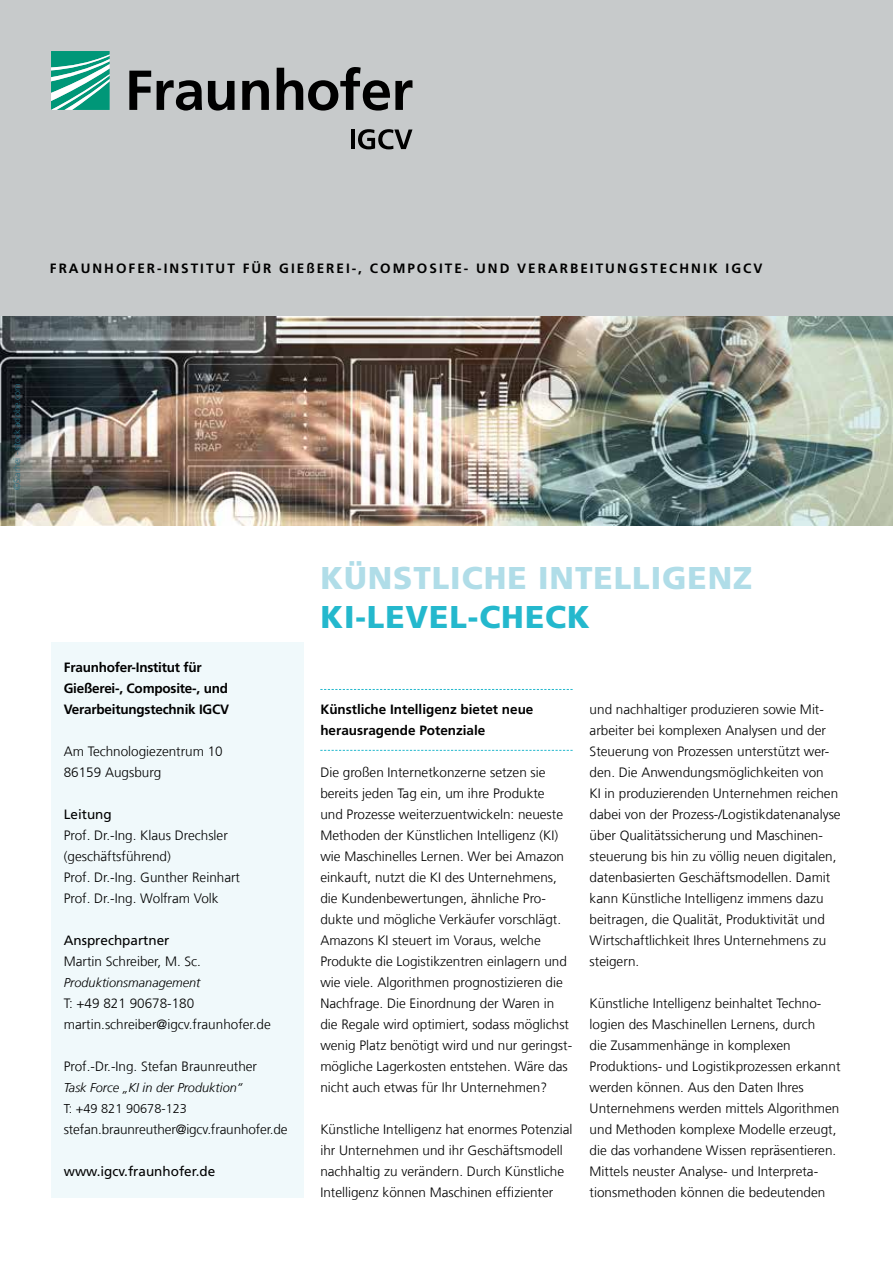
<style>
.page{position:relative;width:893px;height:1263px;background:#fff}
.page>*{position:absolute;margin:0;border:0;box-sizing:border-box;transform-origin:0 0}
.t1{font:900 31.5px "Frutiger LT Com";letter-spacing:.03em;color:#b0dde8}
.t2{font:900 31.5px "Frutiger LT Com";letter-spacing:.03em;color:#24b8cd}
.t3{font:300 13.5px/21px "Frutiger LT Com";color:#000}
.t4{font:700 13.5px/21px "Frutiger LT Com";color:#000}
.t5{font:700 13.5px "Frutiger LT Com";letter-spacing:.15em;color:#000}
.t6{font:13.5px "Frutiger LT Com";color:#000}
.t7{font:italic 300 12.75px "Frutiger LT Com";color:#000}
.t8{font:300 12.75px "Frutiger LT Com";color:#000}
.t9{font:300 9px "Frutiger LT Com";color:#246f84}
</style>
<div class="page">
<img style="left:0;top:315px;width:893px;height:210px">
<div style="left:0;top:0;width:893px;height:315px;background:#c7cacb"></div>
<svg style="left:129px;top:67px;width:283px;height:44px"></svg>
<svg style="left:51px;top:51px;width:59px;height:59px;background:#4bb49f"></svg>
<hr style="left:351px;top:130px;width:4px;height:19px;background:#000">
<svg style="left:358px;top:129px;width:54px;height:20px"></svg>
<div style="left:51px;top:642px;width:252px;height:555px;background:#f0f9fb"></div>
<svg style="left:320px;top:689px;width:253px;height:1px"></svg>
<svg style="left:320px;top:750px;width:253px;height:1px"></svg>
<p class="t5" style="left:50px;top:261px;width:714px">FRAUNHOFER-INSTITUT FÜR GIEßEREI-, COMPOSITE- UND VERARBEITUNGSTECHNIK IGCV</p>
<p class="t9" style="left:12px;top:490px;width:108px;rotate:-90deg">©Siarhei - stock.adobe.com</p>
<p class="t4" style="left:64px;top:657px;width:167px">Fraunhofer-Institut für<br>Gießerei-, Composite-, und<br>Verarbeitungstechnik IGCV</p>
<p class="t3" style="left:64px;top:741px;width:161px">Am Technologiezentrum 10<br>86159 Augsburg</p>
<p class="t6" style="left:64px;top:806px;width:50px">Leitung</p>
<p class="t3" style="left:64px;top:825px;width:178px">Prof. Dr.-Ing. Klaus Drechsler (geschäftsführend)<br>Prof. Dr.-Ing. Gunther Reinhart<br>Prof. Dr.-Ing. Wolfram Volk</p>
<p class="t6" style="left:64px;top:932px;width:107px">Ansprechpartner</p>
<p class="t3" style="left:64px;top:951px;width:139px">Martin Schreiber, M. Sc.</p>
<p class="t7" style="left:64px;top:975px;width:138px">Produktionsmanagement</p>
<p class="t3" style="left:64px;top:993px;width:209px">T: +49 821 90678-180 martin.schreiber@igcv.fraunhofer.de</p>
<p class="t3" style="left:64px;top:1056px;width:195px">Prof.-Dr.-Ing. Stefan Braunreuther</p>
<p class="t7" style="left:64px;top:1080px;width:180px">Task Force „KI in der Produktion“</p>
<p class="t8" style="left:64px;top:1101px;width:125px">T: +49 821 90678-123</p>
<p class="t3" style="left:64px;top:1119px;width:225px">stefan.braunreuther@igcv.fraunhofer.de</p>
<p class="t6" style="left:64px;top:1163px;width:153px">www.igcv.fraunhofer.de</p>
<h1 class="t1" style="left:320px;top:559px;width:434px">KÜNSTLICHE INTELLIGENZ</h1>
<h1 class="t2" style="left:320px;top:598px;width:271px">KI-LEVEL-CHECK</h1>
<p class="t4" style="left:320px;top:699px;width:215px">Künstliche Intelligenz bietet neue herausragende Potenziale</p>
<p class="t3" style="left:320px;top:762px;width:253px">Die großen Internetkonzerne setzen sie bereits jeden Tag ein, um ihre Produkte<br>und Prozesse weiterzuentwickeln: neueste Methoden der Künstlichen Intelligenz (KI) wie Maschinelles Lernen. Wer bei Amazon einkauft, nutzt die KI des Unternehmens, die Kundenbewertungen, ähnliche Pro&shy;dukte und mögliche Verkäufer vorschlägt.<br>Amazons KI steuert im Voraus, welche Produkte die Logistikzentren einlagern und wie viele. Algorithmen prognostizieren die Nachfrage. Die Einordnung der Waren in die Regale wird optimiert, sodass möglichst wenig Platz benötigt wird und nur geringst&shy;mögliche Lagerkosten entstehen. Wäre das nicht auch etwas für Ihr Unternehmen?</p>
<p class="t3" style="left:320px;top:1119px;width:254px">Künstliche Intelligenz hat enormes Potenzial ihr Unternehmen und ihr Geschäftsmodell nachhaltig zu verändern. Durch Künstliche Intelligenz können Maschinen effizienter</p>
<p class="t3" style="left:590px;top:699px;width:253px">und nachhaltiger produzieren sowie Mit&shy;arbeiter bei komplexen Analysen und der Steuerung von Prozessen unterstützt wer&shy;den. Die Anwendungsmöglichkeiten von<br>KI in produzierenden Unternehmen reichen dabei von der Prozess-/Logistikdatenanalyse über Qualitätssicherung und Maschinen&shy;steuerung bis hin zu völlig neuen digitalen, datenbasierten Geschäftsmodellen. Damit kann Künstliche Intelligenz immens dazu beitragen, die Qualität, Produktivität und Wirtschaftlichkeit Ihres Unternehmens zu steigern.</p>
<p class="t3" style="left:590px;top:993px;width:252px">Künstliche Intelligenz beinhaltet Techno&shy;logien des Maschinellen Lernens, durch<br>die Zusammenhänge in komplexen Produktions- und Logistikprozessen erkannt werden können. Aus den Daten Ihres Unternehmens werden mittels Algorithmen und Methoden komplexe Modelle erzeugt, die das vorhandene Wissen repräsentieren.<br>Mittels neuster Analyse- und Interpreta&shy;tionsmethoden können die bedeutenden</p>
</div>
